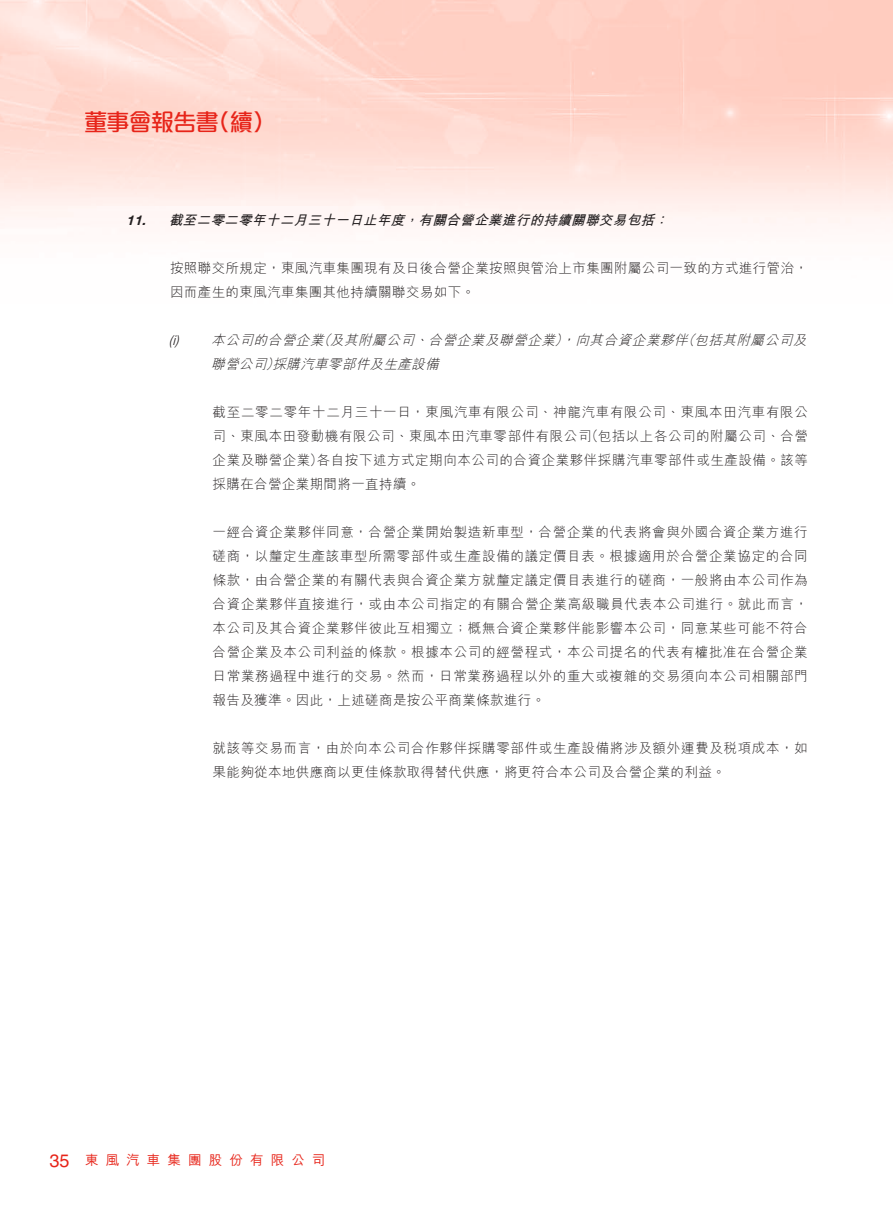
<style>
.page{position:relative;width:893px;height:1212px;background:#fff}
.page>*{position:absolute;margin:0;border:0;box-sizing:border-box;transform-origin:0 0}
.t1{font:500 24px "M Elle HK";letter-spacing:-.07em;color:#e72419}
.t2{font:18px "Helvetica LT Std";color:#e72419}
.t3{font:300 13.5px/24px "M Hei HK";letter-spacing:.04em;color:#231f20}
.t4{font:italic 300 13.5px "M Hei HK";color:#231f20}
.t5{font:italic 700 13.5px "M Hei HK";color:#231f20}
.t6{font:500 13.5px "M Hei HK";letter-spacing:.53em;color:#e72419}
.t7{font:italic 700 13.5px "Helvetica Neue LT Std";color:#231f20}
.t8{font:italic 300 13.5px "Helvetica Neue LT Std";color:#231f20}
</style>
<div class="page">
<h1 class="t1" style="left:84px;top:110px;width:137px">董事會報告書</h1>
<h1 class="t1" style="left:207px;top:110px;width:71px">（續(</h1>
<p class="t7" style="left:126px;top:211px;width:25px">11.</p>
<p class="t5" style="left:419px;top:210px;width:242px">有關合營企業進行的持續關聯交易包括</p>
<p class="t5" style="left:169px;top:210px;width:242px">截至二零二零年十二月三十一日止年度</p>
<p class="t5" style="left:654px;top:210px;width:20px">：</p>
<p class="t5" style="left:405px;top:210px;width:20px">，</p>
<p class="t3" style="left:170px;top:256px;width:639px">按照聯交所規定，東風汽車集團現有及日後合營企業按照與管治上市集團附屬公司一致的方式進行管治，因而產生的東風汽車集團其他持續關聯交易如下。</p>
<p class="t4" style="left:575px;top:333px;width:236px">向其合資企業夥伴包括其附屬公司及</p>
<p class="t4" style="left:317px;top:333px;width:19px">（</p>
<p class="t4" style="left:554px;top:333px;width:26px">，）</p>
<p class="t4" style="left:681px;top:333px;width:19px">（</p>
<p class="t4" style="left:211px;top:333px;width:208px">本公司的合營企業及其附屬公司</p>
<p class="t4" style="left:428px;top:333px;width:132px">合營企業及聯營企業</p>
<p class="t8" style="left:169px;top:332px;width:12px">) i(</p>
<p class="t4" style="left:414px;top:333px;width:19px">、</p>
<p class="t4" style="left:265px;top:357px;width:19px">）</p>
<p class="t3" style="left:213px;top:400px;width:597px;text-align:right">截至二零二零年十二月三十一日，東風汽車有限公司、神龍汽車有限公司、東風本田汽車有限公（包括以上各公司的附屬公司、合營</p>
<p class="t4" style="left:211px;top:357px;width:232px">聯營公司採購汽車零部件及生產設備</p>
<p class="t3" style="left:317px;top:424px;width:493px;text-indent:-104px">司、東風本田發動機有限公司、東風本田汽車零部件有限公司<br>各自按下述方式定期向本公司的合資企業夥伴採購汽車零部件或生產設備。該等</p>
<p class="t3" style="left:213px;top:448px;width:209px">企業及聯營企業）<br>採購在合營企業期間將一直持續。</p>
<p class="t3" style="left:213px;top:520px;width:597px;text-align:justify">一經合資企業夥伴同意，合營企業開始製造新車型，合營企業的代表將會與外國合資企業方進行磋商，以釐定生產該車型所需零部件或生產設備的議定價目表。根據適用於合營企業協定的合同條款，由合營企業的有關代表與合資企業方就釐定議定價目表進行的磋商，一般將由本公司作為合資企業夥伴直接進行，或由本公司指定的有關合營企業高級職員代表本公司進行。就此而言，本公司及其合資企業夥伴彼此互相獨立；概無合資企業夥伴能影響本公司，同意某些可能不符合合營企業及本公司利益的條款。根據本公司的經營程式，本公司提名的代表有權批准在合營企業日常業務過程中進行的交易。然而，日常業務過程以外的重大或複雜的交易須向本公司相關部門報告及獲準。因此，上述磋商是按公平商業條款進行。</p>
<p class="t3" style="left:213px;top:736px;width:597px">就該等交易而言，由於向本公司合作夥伴採購零部件或生產設備將涉及額外運費及稅項成本，如果能夠從本地供應商以更佳條款取得替代供應，將更符合本公司及合營企業的利益。</p>
<h2 class="t2" style="left:50px;top:1150px;width:22px">35</h2>
<p class="t6" style="left:85px;top:1150px;width:242px">東風汽車集團股份有限公司</p>
</div>
